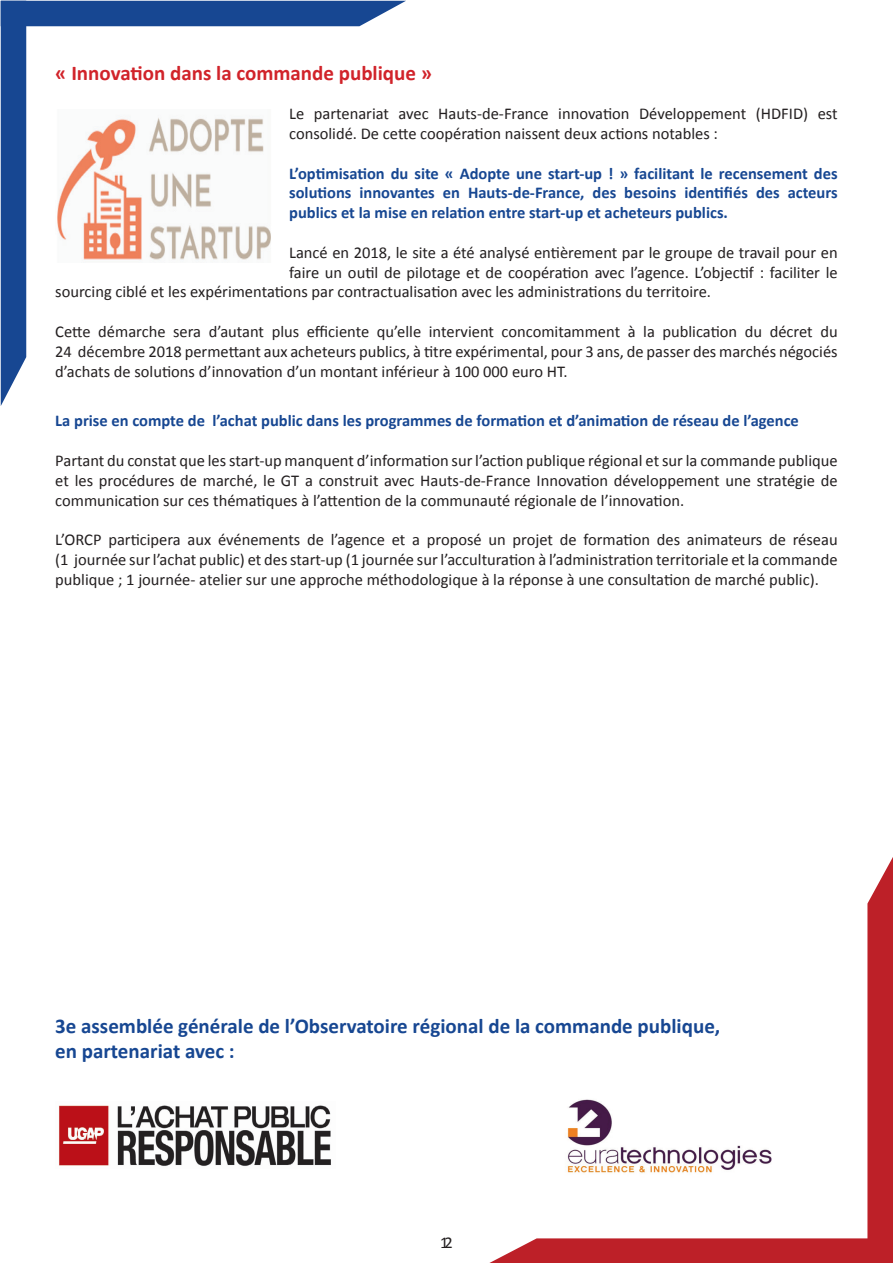
<style>
.page{position:relative;width:893px;height:1263px;background:#fff}
.page>*{position:absolute;margin:0;border:0;box-sizing:border-box;transform-origin:0 0}
.t1{font:700 21px/25.2px "Calibri";color:#174792}
.t2{font:700 21px "Calibri";color:#d1232a}
.t3{font:16.5px/19.8px "Calibri";color:#231f20;text-align:justify}
.t4{font:700 16.5px/19.8px "Calibri";color:#174792;text-align:justify}
</style>
<div class="page">
<svg style="left:1px;top:1px;width:405px;height:405px"></svg>
<svg style="left:489px;top:857px;width:404px;height:406px"></svg>
<img style="left:55px;top:109px;width:221px;height:153px">
<img style="left:550px;top:1084px;width:247px;height:97px">
<img style="left:59px;top:1105px;width:272px;height:61px">
<p class="t2" style="left:55px;top:59px;width:378px">« Innovation dans la commande publique »</p>
<p class="t3" style="left:289px;top:104px;width:550px">Le partenariat avec Hauts-de-France innovation Développement (HDFID) est consolidé. De cette coopération naissent deux actions notables :</p>
<p class="t4" style="left:289px;top:163px;width:550px">L’optimisation du site « Adopte une start-up ! » facilitant le recensement des solutions innovantes en Hauts-de-France, des besoins identifiés des acteurs publics et la mise en relation entre start-up et acheteurs publics.</p>
<p class="t3" style="left:289px;top:242px;width:550px">Lancé en 2018, le site a été analysé entièrement par le groupe de travail pour en</p>
<p class="t3" style="left:289px;top:262px;width:550px">faire un outil de pilotage et de coopération avec l’agence. L’objectif : faciliter le</p>
<p class="t3" style="left:55px;top:282px;width:657px">sourcing ciblé et les expérimentations par contractualisation avec les administrations du territoire.</p>
<p class="t3" style="left:55px;top:322px;width:784px">Cette démarche sera d’autant plus efficiente qu’elle intervient concomitamment à la publication du décret du 24 décembre 2018 permettant aux acheteurs publics, à titre expérimental, pour 3 ans, de passer des marchés négociés d’achats de solutions d’innovation d’un montant inférieur à 100 000 euro HT.</p>
<p class="t4" style="left:55px;top:411px;width:745px">La prise en compte de l’achat public dans les programmes de formation et d’animation de réseau de l’agence</p>
<p class="t3" style="left:55px;top:451px;width:784px">Partant du constat que les start-up manquent d’information sur l’action publique régional et sur la commande publique et les procédures de marché, le GT a construit avec Hauts-de-France Innovation développement une stratégie de communication sur ces thématiques à l’attention de la communauté régionale de l’innovation.</p>
<p class="t3" style="left:55px;top:530px;width:784px">L’ORCP participera aux événements de l’agence et a proposé un projet de formation des animateurs de réseau (1 journée sur l’achat public) et des start-up (1 journée sur l’acculturation à l’administration territoriale et la commande publique ; 1 journée- atelier sur une approche méthodologique à la réponse à une consultation de marché public).</p>
<p class="t1" style="left:55px;top:1014px;width:666px">3e assemblée générale de l’Observatoire régional de la commande publique, en partenariat avec :</p>
<p class="t3" style="left:440px;top:1233px;width:14px">12</p>
</div>
